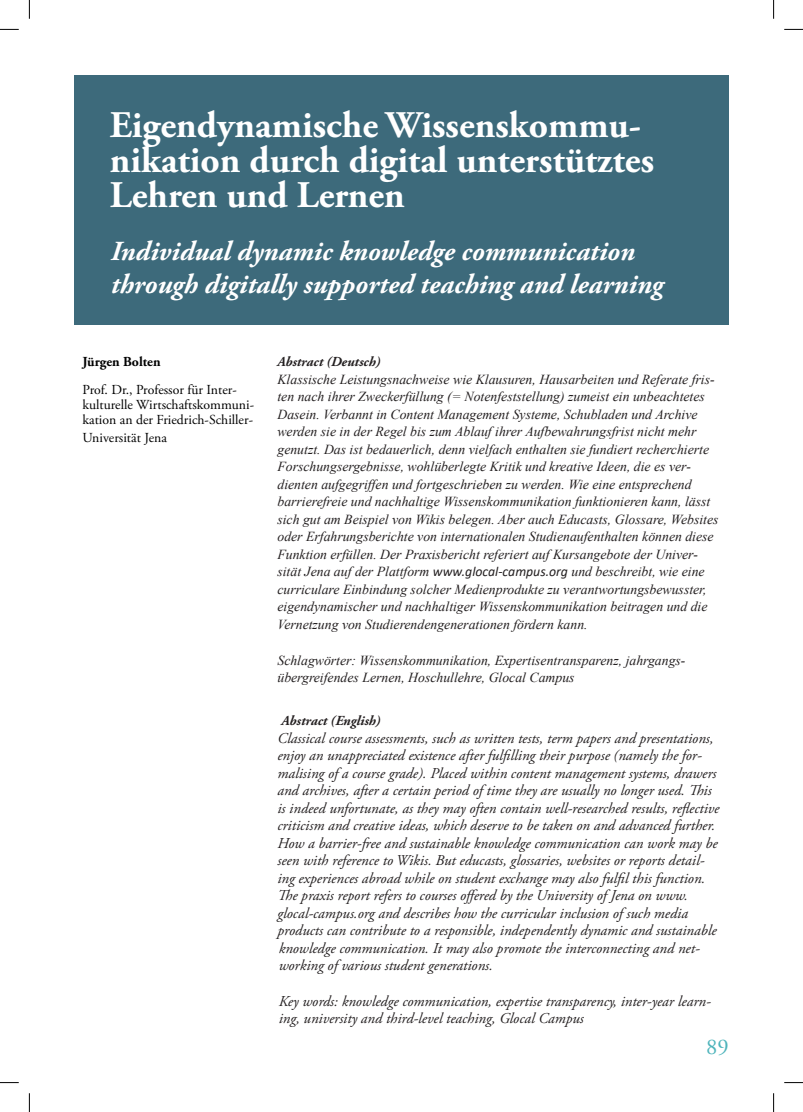
<style>
.page{position:relative;width:803px;height:1112px;background:#fff}
.page>*{position:absolute;margin:0;border:0;box-sizing:border-box;transform-origin:0 0}
.artikel_Metataden_Üb{font:700 37.5px/35px "Adobe Garamond Pro";color:#fff}
.artikel_Metataden_Üb-2{font:italic 700 27.5px/32.5px "Adobe Garamond Pro";color:#fff}
.global_SEITENZAHL_re{font:22.5px "Adobe Garamond Pro";color:#4eb4bb}
.t1{font:italic 15px/17.5px "Adobe Garamond Pro";color:#231f20}
.t2{font:italic 13.75px/17.5px "Times New Roman";color:#231f20}
.artikel_TEXT_STANDAR{font:13.75px/15px "Adobe Garamond Pro";color:#000}
.t3{font:italic 700 13.75px "Adobe Garamond Pro";color:#231f20}
.artikel_TEXT_STANDAR-2{font:700 13.75px "Adobe Garamond Pro";color:#000}
.s1{font-family:"Calibri"}
</style>
<div class="page">
<div style="left:74px;top:75px;width:654px;height:284px;background:#3d6a7b"></div>
<div style="left:62px;top:325px;width:686px;height:64px;background:#fff"></div>
<svg style="left:0;top:29px;width:19px;height:1px"></svg>
<svg style="left:784px;top:29px;width:19px;height:1px"></svg>
<svg style="left:0;top:1082px;width:19px;height:1px"></svg>
<svg style="left:784px;top:1082px;width:19px;height:1px"></svg>
<svg style="left:29px;top:0;width:1px;height:19px"></svg>
<svg style="left:29px;top:1093px;width:1px;height:18px"></svg>
<svg style="left:773px;top:0;width:1px;height:19px"></svg>
<svg style="left:773px;top:1093px;width:1px;height:18px"></svg>
<p class="artikel_Metataden_Üb" style="left:110px;top:108px;width:546px">Eigendynamische Wissenskommu&shy;nikation durch digital unterstütztes<br>Lehren und Lernen</p>
<p class="artikel_Metataden_Üb-2" style="left:111px;top:236px;width:554px">Individual dynamic knowledge communication through digitally supported teaching and learning</p>
<p class="artikel_TEXT_STANDAR-2" style="left:83px;top:353px;width:80px">Jürgen Bolten</p>
<p class="artikel_TEXT_STANDAR" style="left:83px;top:383px;width:173px">Prof. Dr., Professor für Inter&shy;kulturelle Wirtschaftskommuni&shy;kation an der Friedrich-Schiller-</p>
<p class="artikel_TEXT_STANDAR" style="left:83px;top:430px;width:86px">Universität Jena</p>
<p class="t3" style="left:277px;top:353px;width:104px">Abstract (Deutsch)</p>
<p class="t2" style="left:277px;top:370px;width:442px">Klassische Leistungsnachweise wie Klausuren, Hausarbeiten und Referate fris&shy;ten nach ihrer Zweckerfüllung (= Notenfeststellung) zumeist ein unbeachtetes Dasein. Verbannt in Content Management Systeme, Schubladen und Archive werden sie in der Regel bis zum Ablauf ihrer Aufbewahrungsfrist nicht mehr genutzt. Das ist bedauerlich, denn vielfach enthalten sie fundiert recherchierte Forschungsergebnisse, wohlüberlegte Kritik und kreative Ideen, die es ver&shy;dienten aufgegriffen und fortgeschrieben zu werden. Wie eine entsprechend barrierefreie und nachhaltige Wissenskommunikation funktionieren kann, lässt sich gut am Beispiel von Wikis belegen. Aber auch Educasts, Glossare, Websites oder Erfahrungsberichte von internationalen Studienaufenthalten können diese Funktion erfüllen. Der Praxisbericht referiert auf Kursangebote der Univer&shy;sität Jena auf der Plattform <span class="s1">www.glocal-campus.org</span> und beschreibt, wie eine curriculare Einbindung solcher Medienprodukte zu verantwortungsbewusster, eigendynamischer und nachhaltiger Wissenskommunikation beitragen und die Vernetzung von Studierendengenerationen fördern kann.</p>
<p class="t2" style="left:277px;top:650px;width:410px">Schlagwörter: Wissenskommunikation, Expertisentransparenz, jahrgangs&shy;übergreifendes Lernen, Hoschullehre, Glocal Campus</p>
<p class="t3" style="left:282px;top:712px;width:100px">Abstract (English)</p>
<p class="t1" style="left:277px;top:729px;width:443px">Classical course assessments, such as written tests, term papers and presentations, enjoy an unappreciated existence after fulfilling their purpose (namely the for&shy;malising of a course grade). Placed within content management systems, drawers and archives, after a certain period of time they are usually no longer used. This is indeed unfortunate, as they may often contain well-researched results, reflective criticism and creative ideas, which deserve to be taken on and advanced further.<br>How a barrier-free and sustainable knowledge communication can work may be seen with reference to Wikis. But educasts, glossaries, websites or reports detail&shy;ing experiences abroad while on student exchange may also fulfil this function.<br>The praxis report refers to courses offered by the University of Jena on www. glocal-campus.org and describes how the curricular inclusion of such media products can contribute to a responsible, independently dynamic and sustainable knowledge communication. It may also promote the interconnecting and net&shy;working of various student generations.</p>
<p class="t1" style="left:279px;top:992px;width:434px">Key words: knowledge communication, expertise transparency, inter-year learn&shy;ing, university and third-level teaching, Glocal Campus</p>
<p class="global_SEITENZAHL_re" style="left:706px;top:1032px;width:24px">89</p>
</div>
